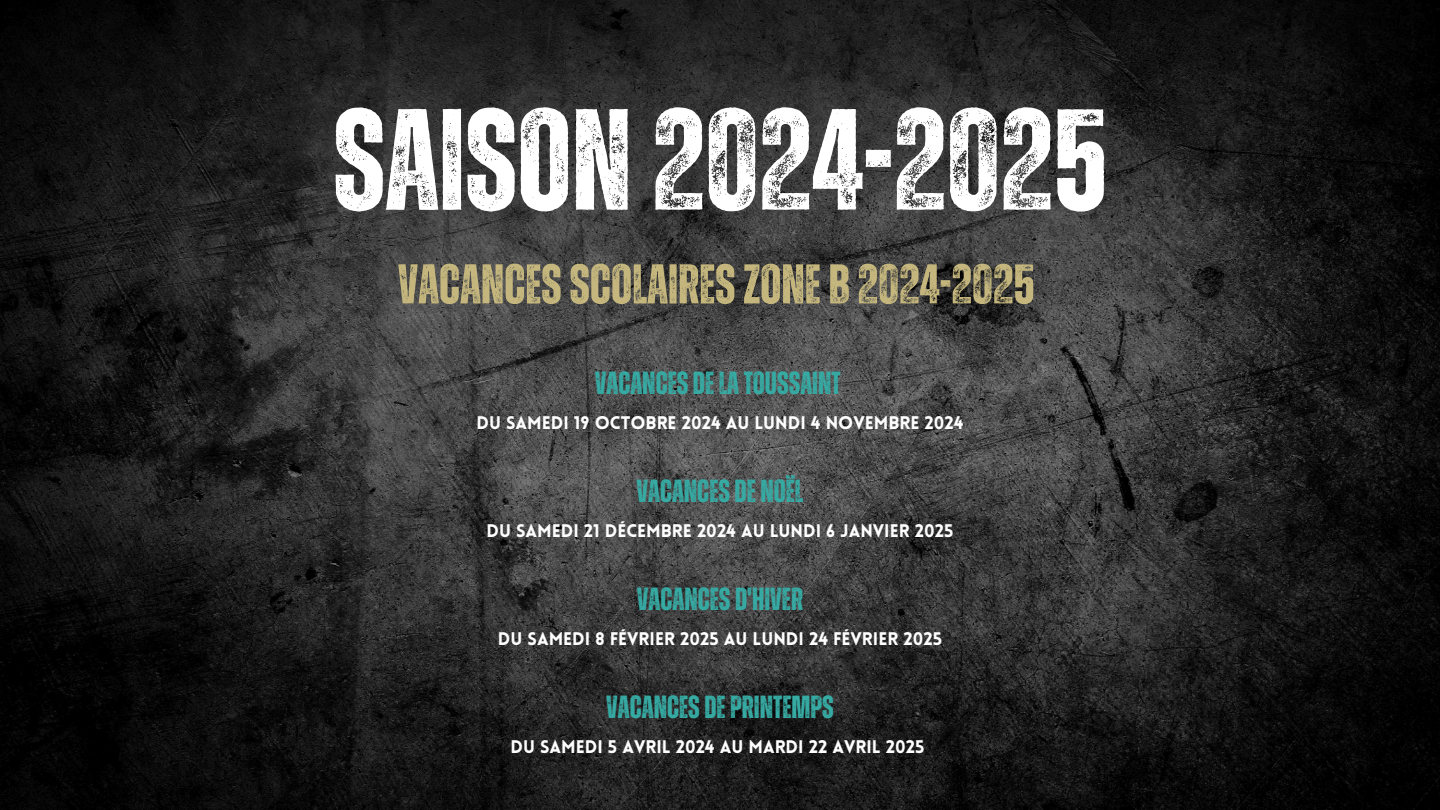
<style>
.page{position:relative;width:1440px;height:810px;background:#fff}
.page>*{position:absolute;margin:0;border:0;box-sizing:border-box;transform-origin:0 0}
.t1{font:700 144px "Zuume Rough";color:#fff}
.t2{font:700 56px "Zuume Rough";color:#c4b67d}
.t3{font:700 32px "Zuume Rough";color:#36aba4}
.t4{font:900 17.9px "Lovelo";color:#fefefe}
</style>
<div class="page">
<img style="left:0;top:0;width:1440px;height:810px">
<h1 class="t1" style="left:333px;top:95px;width:775px">SAISON 2024-2025</h1>
<h2 class="t2" style="left:398px;top:259px;width:638px">VACANCESSCOLAIRESZONEB2024-2025</h2>
<h3 class="t3" style="left:595px;top:369px;width:247px">VACANCESDELATOUSSAINT</h3>
<p class="t4" style="left:477px;top:416px;width:488px">DU SAMEDI 19 OCTOBRE 2024 AU LUNDI 4 NOVEMBRE 2024</p>
<h3 class="t3" style="left:636px;top:477px;width:169px">VACANCESDE NOËL</h3>
<p class="t4" style="left:487px;top:524px;width:468px">DU SAMEDI 21 DÉCEMBRE 2024 AU LUNDI 6 JANVIER 2025</p>
<h3 class="t3" style="left:637px;top:585px;width:168px">VACANCESD'HIVER</h3>
<p class="t4" style="left:498px;top:632px;width:446px">DU SAMEDI 8 FÉVRIER 2025 AU LUNDI 24 FÉVRIER 2025</p>
<h3 class="t3" style="left:606px;top:693px;width:229px">VACANCESDEPRINTEMPS</h3>
<p class="t4" style="left:510px;top:740px;width:415px">DU SAMEDI 5 AVRIL 2024 AU MARDI 22 AVRIL 2025</p>
</div>
